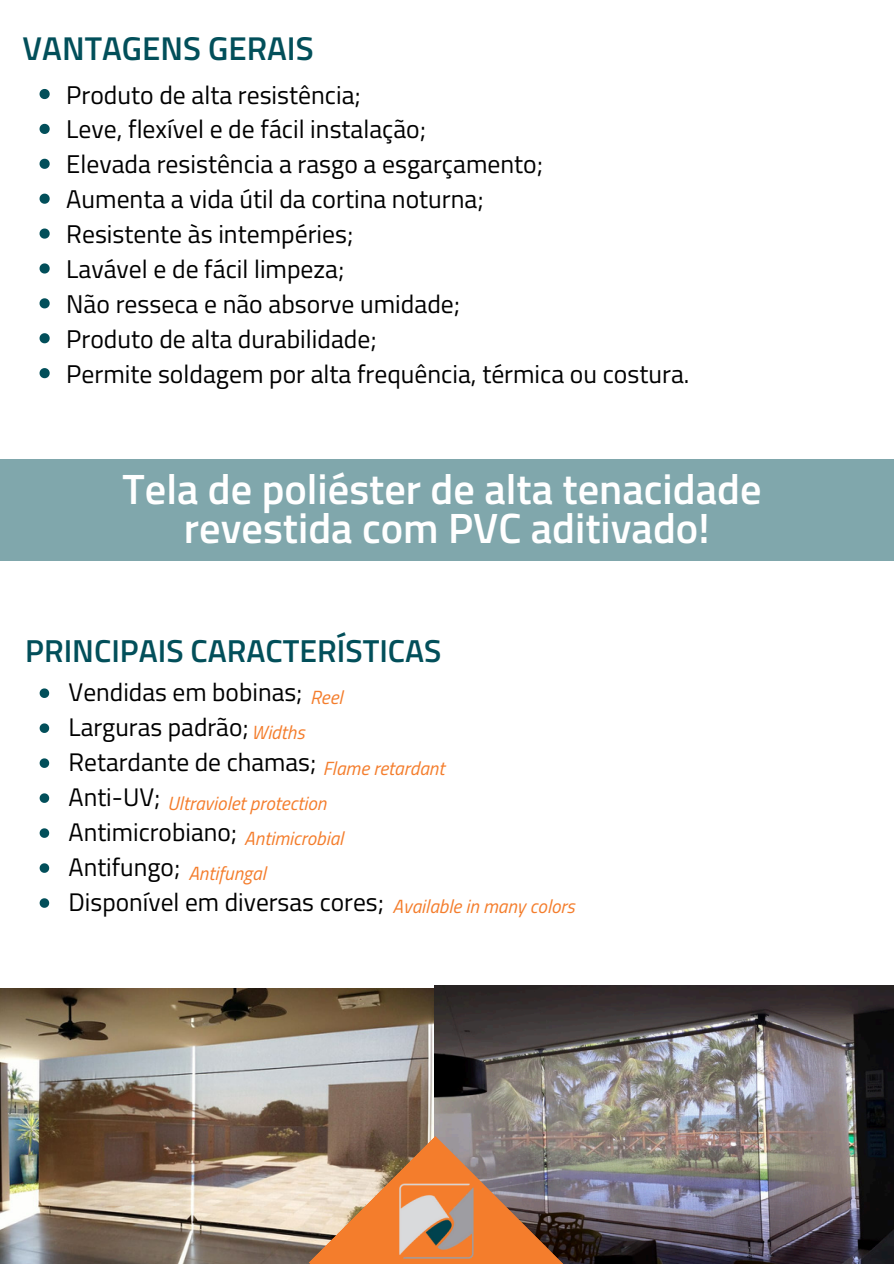
<style>
.page{position:relative;width:894px;height:1264px;background:#fff}
.page>*{position:absolute;margin:0;border:0;box-sizing:border-box;transform-origin:0 0}
.t1{font:600 42.3px/39.8px "Titillium Web";color:#fff;text-align:center}
.t2{font:600 33px "Titillium Web";color:#024f5a}
.t3{font:600 31.8px "Titillium Web";color:#024f5a}
.t4{font:25.65px "Titillium Web";color:#000}
.t5{font:25.35px "Titillium Web";color:#000}
.t6{font:italic 19.05px "Titillium Web";color:#f47d2c}
</style>
<div class="page">
<img style="left:434px;top:985px;width:459px;height:278px">
<div style="left:0;top:459px;width:893px;height:101px;background:#80a7ac"></div>
<img style="left:0;top:988px;width:433px;height:275px">
<svg style="left:308px;top:1135px;width:255px;height:128px;background:#b8835f"></svg>
<img style="left:398px;top:1183px;width:75px;height:75px">
<svg style="left:40px;top:89px;width:10px;height:10px"></svg>
<svg style="left:40px;top:124px;width:10px;height:10px"></svg>
<svg style="left:40px;top:159px;width:10px;height:10px"></svg>
<svg style="left:40px;top:194px;width:10px;height:10px"></svg>
<svg style="left:40px;top:228px;width:10px;height:11px"></svg>
<svg style="left:40px;top:263px;width:10px;height:10px"></svg>
<svg style="left:40px;top:298px;width:10px;height:10px"></svg>
<svg style="left:40px;top:333px;width:10px;height:10px"></svg>
<svg style="left:40px;top:368px;width:10px;height:10px"></svg>
<svg style="left:40px;top:688px;width:9px;height:10px"></svg>
<svg style="left:40px;top:723px;width:9px;height:10px"></svg>
<svg style="left:40px;top:758px;width:9px;height:10px"></svg>
<svg style="left:40px;top:793px;width:9px;height:10px"></svg>
<svg style="left:40px;top:828px;width:9px;height:9px"></svg>
<svg style="left:40px;top:863px;width:9px;height:9px"></svg>
<svg style="left:40px;top:898px;width:9px;height:9px"></svg>
<p class="t2" style="left:23px;top:23px;width:292px">VANTAGENS GERAIS</p>
<p class="t4" style="left:66px;top:74px;width:296px">Produto de alta resistência;</p>
<p class="t4" style="left:66px;top:109px;width:361px">Leve, flexível e de fácil instalação;</p>
<p class="t4" style="left:66px;top:144px;width:478px">Elevada resistência a rasgo a esgarçamento;</p>
<p class="t4" style="left:66px;top:179px;width:419px">Aumenta a vida útil da cortina noturna;</p>
<p class="t4" style="left:66px;top:214px;width:288px">Resistente às intempéries;</p>
<h1 class="t4" style="left:66px;top:249px;width:279px">Lavável e de fácil limpeza;</h1>
<h2 class="t4" style="left:66px;top:284px;width:395px">Não resseca e não absorve umidade;</h2>
<p class="t4" style="left:66px;top:319px;width:312px">Produto de alta durabilidade;</p>
<p class="t4" style="left:66px;top:353px;width:624px">Permite soldagem por alta frequência, térmica ou costura.</p>
<p class="t1" style="left:122px;top:468px;width:640px">Tela de poliéster de alta tenacidade revestida com PVC aditivado!</p>
<p class="t3" style="left:25px;top:626px;width:417px">PRINCIPAIS CARACTERÍSTICAS</p>
<p class="t5" style="left:69px;top:672px;width:235px">Vendidas em bobinas;</p>
<p class="t5" style="left:69px;top:707px;width:182px">Larguras padrão;</p>
<p class="t5" style="left:69px;top:742px;width:249px">Retardante de chamas;</p>
<p class="t5" style="left:69px;top:777px;width:93px">Anti-UV;</p>
<p class="t5" style="left:69px;top:812px;width:170px">Antimicrobiano;</p>
<p class="t5" style="left:69px;top:847px;width:113px">Antifungo;</p>
<p class="t5" style="left:69px;top:882px;width:317px">Disponível em diversas cores;</p>
<p class="t6" style="left:310px;top:682px;width:34px">Reel</p>
<p class="t6" style="left:251px;top:717px;width:55px">Widths</p>
<p class="t6" style="left:323px;top:753px;width:123px">Flame retardant</p>
<p class="t6" style="left:167px;top:788px;width:160px">Ultraviolet protection</p>
<p class="t6" style="left:244px;top:823px;width:100px">Antimicrobial</p>
<p class="t6" style="left:188px;top:858px;width:79px">Antifungal</p>
<p class="t6" style="left:392px;top:891px;width:184px">Available in many colors</p>
</div>
